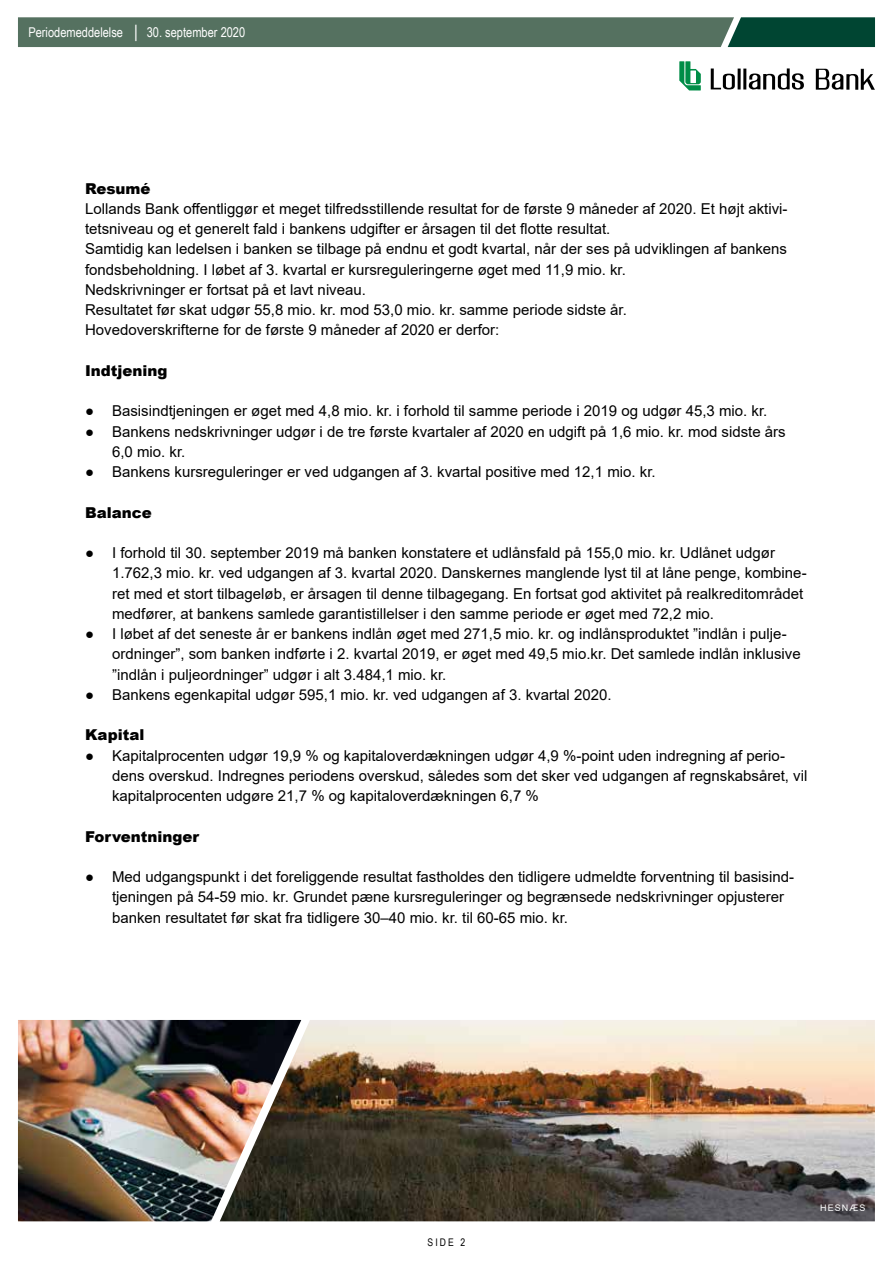
<style>
.page{position:relative;width:893px;height:1263px;background:#fff}
.page>*{position:absolute;margin:0;border:0;box-sizing:border-box;transform-origin:0 0}
.t1{font:15px/20.2px "Arial";color:#000}
.t2{font:900 15px "Arial";color:#000}
.t3{font:13.5px "Arial Narrow";color:#fff}
.t4{font:10.5px "Arial Narrow";color:#000}
.t5{font:9px "Arial";letter-spacing:.115em;color:#fff}
</style>
<div class="page">
<svg style="left:18px;top:17px;width:857px;height:30px;background:#4a6c5b"></svg>
<svg style="left:711px;top:69px;width:24px;height:20px"></svg>
<hr style="left:738px;top:69px;width:3px;height:20px;background:#000">
<hr style="left:743px;top:69px;width:3px;height:20px;background:#000">
<svg style="left:748px;top:68px;width:56px;height:22px"></svg>
<svg style="left:816px;top:69px;width:59px;height:21px"></svg>
<svg style="left:679px;top:61px;width:22px;height:29px"></svg>
<img style="left:301px;top:1020px;width:574px;height:201px">
<img style="left:18px;top:1020px;width:283px;height:201px">
<p class="t3" style="left:28px;top:22px;width:218px">Periodemeddelelse │ 30. september 2020</p>
<p class="t2" style="left:85px;top:177px;width:67px">Resumé</p>
<p class="t1" style="left:85px;top:198px;width:704px">Lollands Bank offentliggør et meget tilfredsstillende resultat for de første 9 måneder af 2020. Et højt aktivi&shy;tetsniveau og et generelt fald i bankens udgifter er årsagen til det flotte resultat.<br>Samtidig kan ledelsen i banken se tilbage på endnu et godt kvartal, når der ses på udviklingen af bankens fondsbeholdning. I løbet af 3. kvartal er kursreguleringerne øget med 11,9 mio. kr.<br>Nedskrivninger er fortsat på et lavt niveau.<br>Resultatet før skat udgør 55,8 mio. kr. mod 53,0 mio. kr. samme periode sidste år.<br>Hovedoverskrifterne for de første 9 måneder af 2020 er derfor:</p>
<p class="t2" style="left:85px;top:360px;width:84px">Indtjening</p>
<p class="t1" style="left:85px;top:401px;width:684px">● Basisindtjeningen er øget med 4,8 mio. kr. i forhold til samme periode i 2019 og udgør 45,3 mio. kr.</p>
<p class="t1" style="left:112px;top:421px;width:675px;text-indent:-27px">● Bankens nedskrivninger udgør i de tre første kvartaler af 2020 en udgift på 1,6 mio. kr. mod sidste års<br>6,0 mio. kr.</p>
<p class="t1" style="left:85px;top:462px;width:572px">● Bankens kursreguleringer er ved udgangen af 3. kvartal positive med 12,1 mio. kr.</p>
<p class="t2" style="left:85px;top:501px;width:68px">Balance</p>
<p class="t1" style="left:112px;top:543px;width:696px;text-indent:-27px">● I forhold til 30. september 2019 må banken konstatere et udlånsfald på 155,0 mio. kr. Udlånet udgør 1.762,3 mio. kr. ved udgangen af 3. kvartal 2020. Danskernes manglende lyst til at låne penge, kombine&shy;ret med et stort tilbageløb, er årsagen til denne tilbagegang. En fortsat god aktivitet på realkreditområdet medfører, at bankens samlede garantistillelser i den samme periode er øget med 72,2 mio.</p>
<p class="t1" style="left:112px;top:624px;width:690px;text-indent:-27px">● I løbet af det seneste år er bankens indlån øget med 271,5 mio. kr. og indlånsproduktet ”indlån i pulje&shy;ordninger”, som banken indførte i 2. kvartal 2019, er øget med 49,5 mio.kr. Det samlede indlån inklusive ”indlån i puljeordninger” udgør i alt 3.484,1 mio. kr.</p>
<p class="t1" style="left:85px;top:684px;width:528px">● Bankens egenkapital udgør 595,1 mio. kr. ved udgangen af 3. kvartal 2020.</p>
<p class="t2" style="left:85px;top:724px;width:61px">Kapital</p>
<p class="t1" style="left:112px;top:745px;width:697px;text-indent:-27px">● Kapitalprocenten udgør 19,9 % og kapitaloverdækningen udgør 4,9 %-point uden indregning af perio&shy;dens overskud. Indregnes periodens overskud, således som det sker ved udgangen af regnskabsåret, vil kapitalprocenten udgøre 21,7 % og kapitaloverdækningen 6,7 %</p>
<p class="t2" style="left:85px;top:825px;width:116px">Forventninger</p>
<p class="t1" style="left:112px;top:867px;width:684px;text-indent:-27px">● Med udgangspunkt i det foreliggende resultat fastholdes den tidligere udmeldte forventning til basisind&shy;tjeningen på 54-59 mio. kr. Grundet pæne kursreguleringer og begrænsede nedskrivninger opjusterer banken resultatet før skat fra tidligere 30–40 mio. kr. til 60-65 mio. kr.</p>
<p class="t4" style="left:428px;top:1235px;width:39px">SIDE 2</p>
<p class="t5" style="left:820px;top:1202px;width:47px">HESNÆS</p>
</div>
